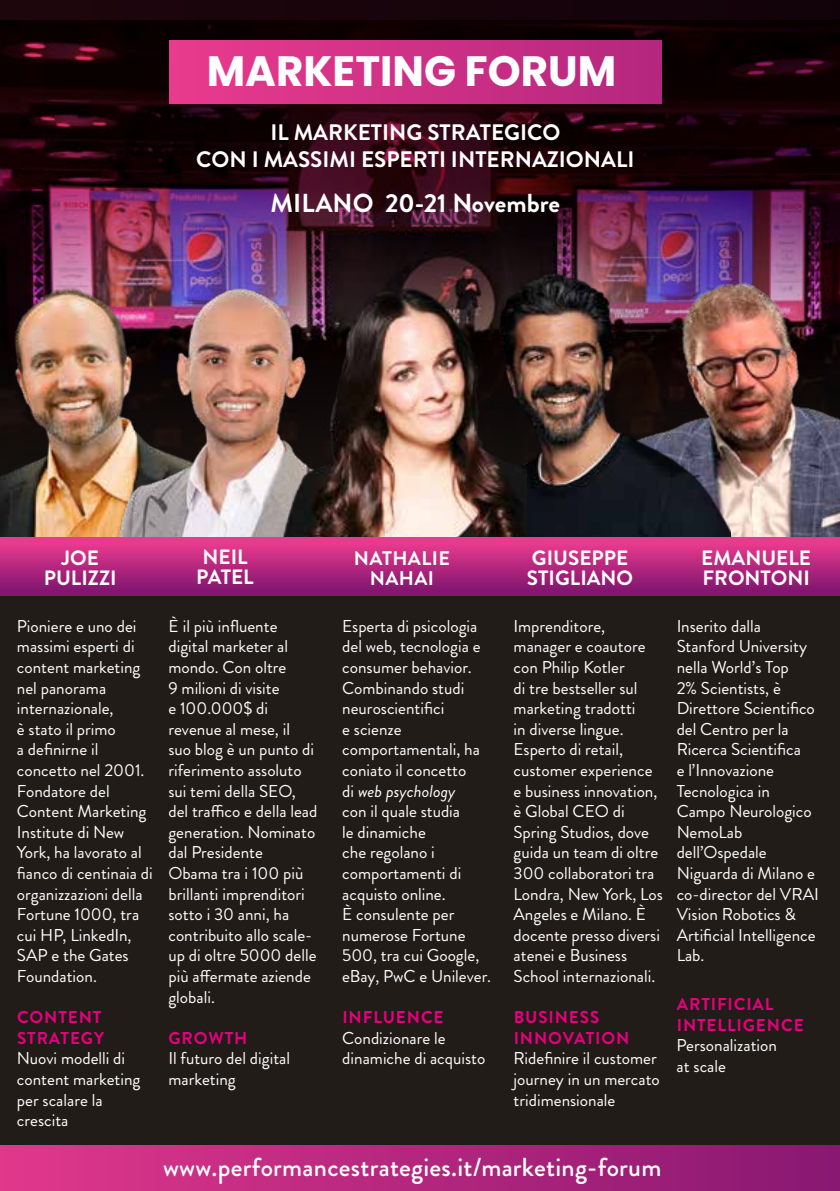
<style>
.page{position:relative;width:840px;height:1191px;background:#fff}
.page>*{position:absolute;margin:0;border:0;box-sizing:border-box;transform-origin:0 0}
.t1{font:700 42.4px "Poppins";color:#fff}
.t2{font:500 26px "Brandon Grotesque";letter-spacing:.01em;color:#fff}
.t3{font:700 26px "Brandon Grotesque";color:#fff}
.t4{font:700 22.4px/26.8px "Brandon Grotesque";color:#fff;text-align:center}
.t5{font:700 20.8px/20.2px "Brandon Grotesque";color:#fff}
.t6{font:700 19.6px/19.6px "Brandon Grotesque";letter-spacing:.02em;color:#fff;text-align:center}
.t7{font:17.2px/20.6px "Brandon Grotesque";color:#fff}
.t8{font:700 17.2px/20.6px "Brandon Grotesque";letter-spacing:.05em;color:#e6007d}
.s1{font-style:italic}
</style>
<div class="page">
<div style="left:0;top:0;width:839px;height:1191px;background:#221c18"></div>
<div style="left:0;top:1145px;width:839px;height:46px;background:linear-gradient(to right,#e0378b,#871771)"></div>
<img style="left:0;top:0;width:839px;height:275px">
<div style="left:169px;top:40px;width:491px;height:64px;background:linear-gradient(to right,#e93b8d,#b4277e)"></div>
<svg style="left:0;top:536px;width:839px;height:59px"></svg>
<img style="left:593px;top:247px;width:246px;height:289px">
<img style="left:0;top:275px;width:116px;height:261px">
<img style="left:473px;top:258px;width:257px;height:278px">
<img style="left:116px;top:275px;width:167px;height:261px">
<img style="left:283px;top:269px;width:243px;height:267px">
<h1 class="t1" style="left:206px;top:47px;width:411px">MARKETING FORUM</h1>
<h3 class="t4" style="left:196px;top:120px;width:439px">IL MARKETING STRATEGICO<br>CON I MASSIMI ESPERTI INTERNAZIONALI</h3>
<h2 class="t3" style="left:270px;top:185px;width:291px">MILANO 20-21 Novembre</h2>
<p class="t5" style="left:196px;top:547px;width:59px">NEIL<br>PATEL</p>
<p class="t5" style="left:701px;top:548px;width:111px">EMANUELE<br>FRONTONI</p>
<p class="t5" style="left:44px;top:548px;width:74px;text-align:center">JOE<br>PULIZZI</p>
<p class="t6" style="left:353px;top:549px;width:97px">NATHALIE<br>NAHAI</p>
<p class="t5" style="left:526px;top:548px;width:108px">GIUSEPPE<br>STIGLIANO</p>
<p class="t7" style="left:17px;top:616px;width:137px">Pioniere e uno dei massimi esperti di content marketing nel panorama internazionale,<br>è stato il primo<br>a definirne il concetto nel 2001.<br>Fondatore del<br>Content Marketing<br>Institute di New<br>York, ha lavorato al fianco di centinaia di organizzazioni della<br>Fortune 1000, tra cui HP, LinkedIn,<br>SAP e the Gates<br>Foundation.</p>
<p class="t8" style="left:17px;top:1007px;width:88px">CONTENT<br>STRATEGY</p>
<p class="t7" style="left:17px;top:1048px;width:125px">Nuovi modelli di content marketing per scalare la crescita</p>
<p class="t7" style="left:168px;top:616px;width:150px">È il più influente digital marketer al mondo. Con oltre<br>9 milioni di visite<br>e 100.000$ di revenue al mese, il<br>suo blog è un punto di riferimento assoluto sui temi della SEO, del traffico e della lead generation. Nominato dal Presidente<br>Obama tra i 100 più brillanti imprenditori sotto i 30 anni, ha contribuito allo scale&shy;up di oltre 5000 delle più affermate aziende globali.</p>
<p class="t8" style="left:168px;top:1027px;width:80px">GROWTH</p>
<p class="t7" style="left:168px;top:1048px;width:123px">Il futuro del digital marketing</p>
<p class="t7" style="left:342px;top:616px;width:150px">Esperta di psicologia del web, tecnologia e consumer behavior.<br>Combinando studi neuroscientifici<br>e scienze comportamentali, ha coniato il concetto<br>di <span class="s1">web psychology<br></span>con il quale studia<br>le dinamiche<br>che regolano i comportamenti di acquisto online.<br>È consulente per numerose Fortune<br>500, tra cui Google, eBay, PwC e Unilever.</p>
<p class="t8" style="left:342px;top:1007px;width:103px">INFLUENCE</p>
<p class="t7" style="left:342px;top:1027px;width:144px">Condizionare le dinamiche di acquisto</p>
<p class="t7" style="left:513px;top:616px;width:151px">Imprenditore, manager e coautore con Philip Kotler<br>di tre bestseller sul marketing tradotti<br>in diverse lingue.<br>Esperto di retail, customer experience e business innovation, è Global CEO di<br>Spring Studios, dove guida un team di oltre<br>300 collaboratori tra<br>Londra, New York, Los<br>Angeles e Milano. È docente presso diversi atenei e Business<br>School internazionali.</p>
<p class="t8" style="left:513px;top:1007px;width:117px">BUSINESS<br>INNOVATION</p>
<p class="t7" style="left:513px;top:1048px;width:148px">Ridefinire il customer journey in un mercato tridimensionale</p>
<h2 class="t2" style="left:163px;top:1148px;width:499px">www.performancestrategies.it/marketing-forum</h2>
<p class="t7" style="left:676px;top:616px;width:144px">Inserito dalla<br>Stanford University nella World’s Top<br>2% Scientists, è<br>Direttore Scientifico del Centro per la<br>Ricerca Scientifica<br>e l’Innovazione<br>Tecnologica in<br>Campo Neurologico<br>NemoLab dell’Ospedale<br>Niguarda di Milano e co-director del VRAI<br>Vision Robotics &amp;<br>Artificial Intelligence<br>Lab.</p>
<p class="t8" style="left:676px;top:994px;width:128px">ARTIFICIAL<br>INTELLIGENCE</p>
<p class="t7" style="left:676px;top:1035px;width:102px">Personalization at scale</p>
</div>
